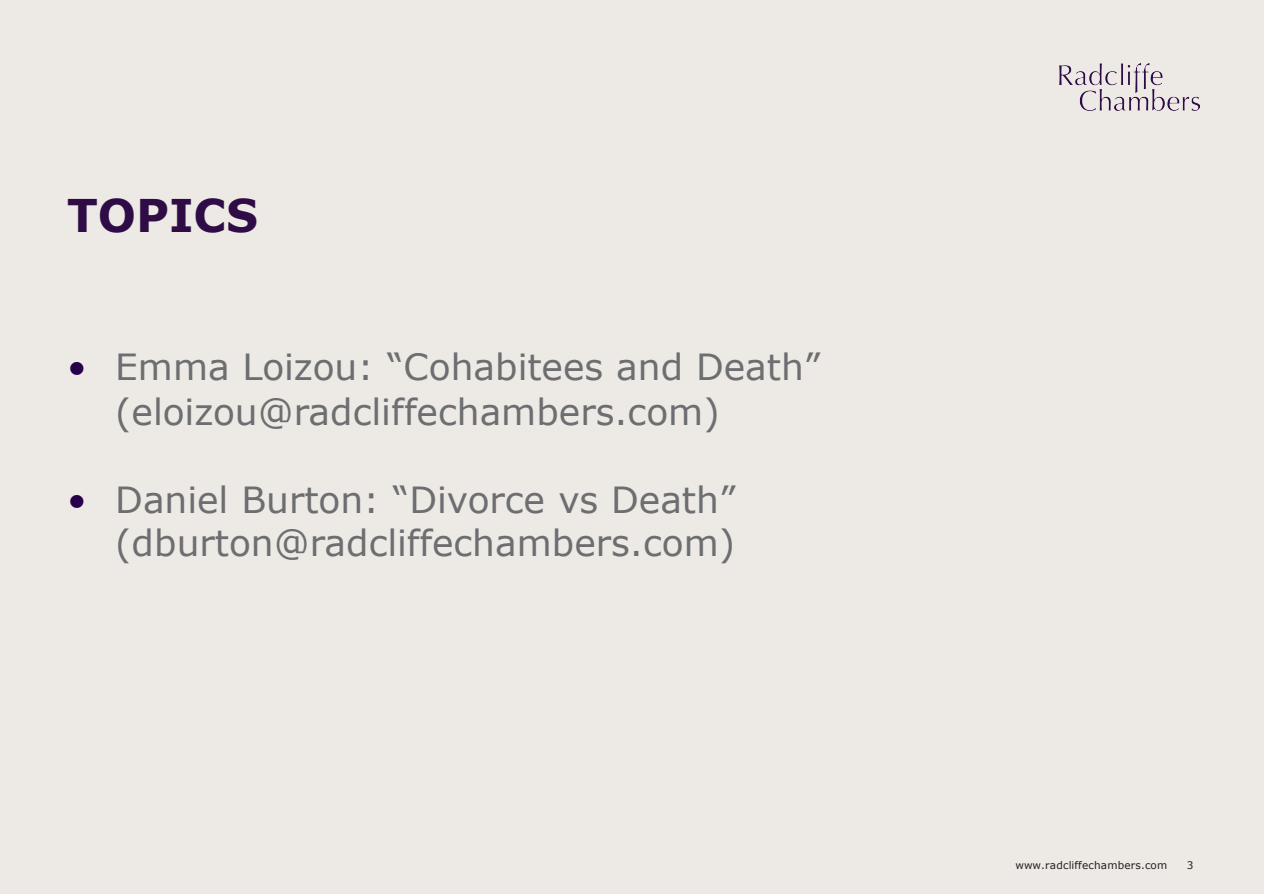
<style>
.page{position:relative;width:1264px;height:894px;background:#fff}
.page>*{position:absolute;margin:0;border:0;box-sizing:border-box;transform-origin:0 0}
.t1{font:700 45px "Verdana";color:#2f0c46}
.t2{font:36px "Verdana";color:#6d6e71}
.t3{font:10.5px "Verdana";letter-spacing:.015em;color:#231f20}
.s1{color:#26004b}
</style>
<div class="page">
<div style="left:0;top:0;width:1263px;height:893px;background:#edeae5"></div>
<img style="left:1059px;top:64px;width:140px;height:46px">
<h2 class="t1" style="left:67px;top:184px;width:192px">TOPICS</h2>
<p class="t2" style="left:67px;top:342px;width:754px"><span class="s1">•</span> Emma Loizou: “Cohabitees and Death”</p>
<p class="t2" style="left:115px;top:386px;width:606px">(eloizou@radcliffechambers.com)</p>
<p class="t2" style="left:67px;top:474px;width:669px"><span class="s1">•</span> Daniel Burton: “Divorce vs Death”</p>
<p class="t2" style="left:115px;top:518px;width:621px">(dburton@radcliffechambers.com)</p>
<p class="t3" style="left:1015px;top:858px;width:153px">www.radcliffechambers.com</p>
<p class="t3" style="left:1186px;top:858px;width:8px">3</p>
</div>
